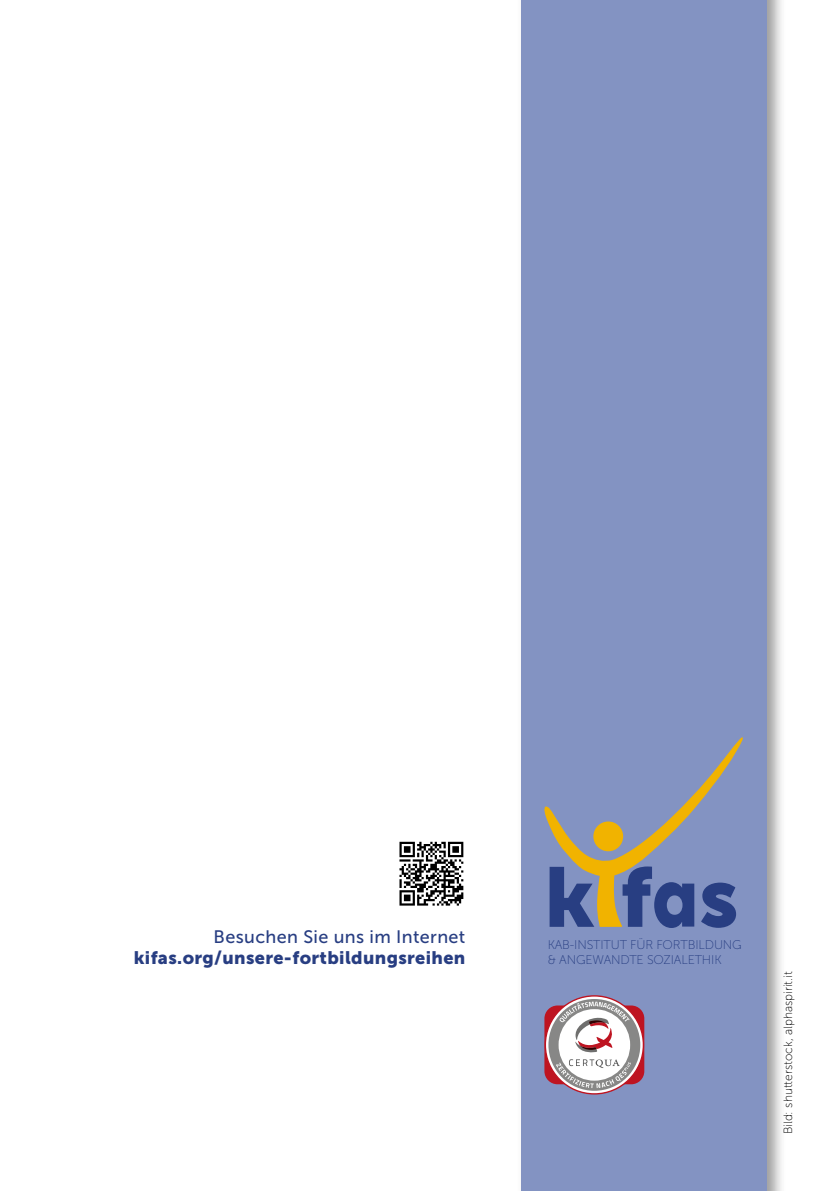
<style>
.page{position:relative;width:840px;height:1191px;background:#fff}
.page>*{position:absolute;margin:0;border:0;box-sizing:border-box;transform-origin:0 0}
.t1{font:18px "Museo Sans 900";letter-spacing:.02em;color:#283e82}
.t2{font:18px "Museo Sans 500";letter-spacing:.02em;color:#283e82}
.t3{font:12.6px/15.2px "Museo Sans 100";letter-spacing:-.01em;color:#283e82}
.t4{font:12px "Museo Sans 100";color:#000}
</style>
<div class="page">
<svg style="left:399px;top:841px;width:65px;height:65px"></svg>
<svg style="left:399px;top:841px;width:64px;height:64px"></svg>
<div style="left:516px;top:0;width:269px;height:1191px;background:#000;opacity:.4"></div>
<div style="left:520px;top:0;width:245px;height:1191px;background:#8393c2"></div>
<svg style="left:544px;top:995px;width:99px;height:99px;background:#c3adb5"></svg>
<svg style="left:544px;top:737px;width:199px;height:191px"></svg>
<h1 class="t2" style="left:213px;top:926px;width:253px">Besuchen Sie uns im Internet</h1>
<h1 class="t1" style="left:134px;top:947px;width:333px">kifas.org/unsere-fortbildungsreihen</h1>
<p class="t3" style="left:547px;top:937px;width:195px">KAB-INSTITUT FÜR FORTBILDUNG &amp; ANGEWANDTE SOZIALETHIK</p>
<p class="t4" style="left:781px;top:1134px;width:164px;rotate:-90deg">Bild: shutterstock, alphaspirit.it</p>
</div>
